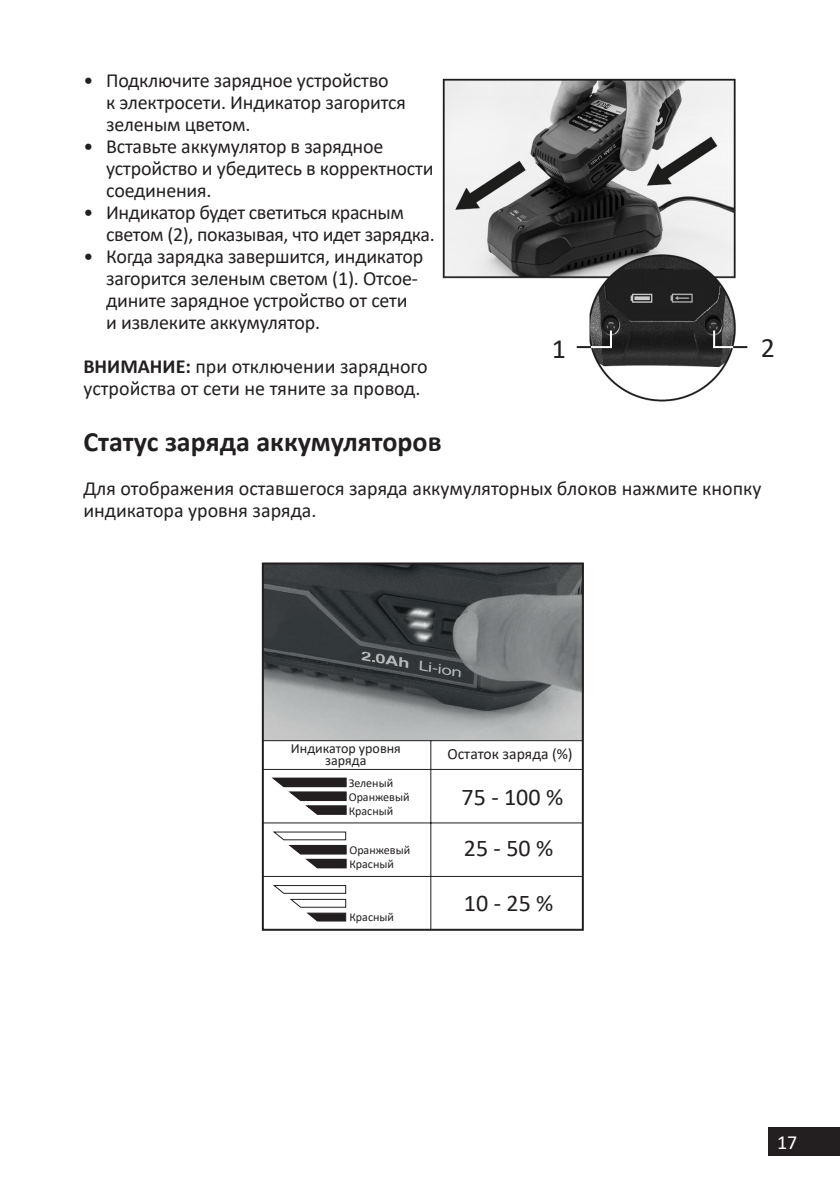
<style>
.page{position:relative;width:840px;height:1191px;background:#fff}
.page>*{position:absolute;margin:0;border:0;box-sizing:border-box;transform-origin:0 0}
.Заголовок_14{font:700 28px "Calibri";color:#231f20}
.цифры_на_схемах{font:28px "Calibri";color:#231f20}
.t1{font:24px "Calibri";color:#231f20}
.t2{font:20px/22px "Calibri";letter-spacing:-.01em;color:#231f20}
.t3{font:20px "Calibri";color:#fff}
.t4{font:15.6px "Calibri";color:#231f20}
.t5{font:14px/12px "Calibri";color:#231f20;text-align:center}
.t6{font:12px "Calibri";color:#231f20}
.s1{font-weight:700}
</style>
<div class="page">
<div style="left:767px;top:1126px;width:72px;height:29px;background:#231f20"></div>
<img style="left:442px;top:78px;width:306px;height:324px">
<svg style="left:609px;top:330px;width:2px;height:18px"></svg>
<hr style="left:590px;top:346px;width:20px;height:2px;background:#fff">
<svg style="left:576px;top:346px;width:14px;height:2px"></svg>
<svg style="left:712px;top:330px;width:2px;height:16px"></svg>
<hr style="left:712px;top:346px;width:20px;height:2px;background:#fff">
<svg style="left:732px;top:346px;width:15px;height:2px"></svg>
<svg style="left:271px;top:777px;width:76px;height:38px"></svg>
<svg style="left:273px;top:831px;width:74px;height:38px"></svg>
<svg style="left:273px;top:885px;width:73px;height:37px"></svg>
<img style="left:265px;top:565px;width:315px;height:175px">
<hr style="left:263px;top:740px;width:319px;height:1px;background:#231f20">
<hr style="left:263px;top:769px;width:319px;height:1px;background:#231f20">
<hr style="left:263px;top:822px;width:319px;height:1px;background:#231f20">
<hr style="left:263px;top:876px;width:319px;height:1px;background:#231f20">
<hr style="left:430px;top:740px;width:1px;height:190px;background:#231f20">
<div style="left:262px;top:562px;width:321px;height:368px;border:2px solid #231f20"></div>
<p class="t2" style="left:106px;top:69px;width:301px;text-indent:-23px">• Подключите зарядное устройство<br>к электросети. Индикатор загорится зеленым цветом.</p>
<p class="t2" style="left:106px;top:135px;width:329px;text-indent:-23px">• Вставьте аккумулятор в зарядное устройство и убедитесь в корректности соединения.</p>
<p class="t2" style="left:106px;top:201px;width:330px;text-indent:-23px">• Индикатор будет светиться красным светом (2), показывая, что идет зарядка.</p>
<p class="t2" style="left:106px;top:245px;width:318px;text-indent:-23px">• Когда зарядка завершится, индикатор загорится зеленым светом (1). Отсое&shy;дините зарядное устройство от сети и извлеките аккумулятор.</p>
<p class="t2" style="left:83px;top:355px;width:346px"><span class="s1">ВНИМАНИЕ:</span> при отключении зарядного устройства от сети не тяните за провод.</p>
<p class="цифры_на_схемах" style="left:551px;top:329px;width:16px">1</p>
<p class="цифры_на_схемах" style="left:760px;top:328px;width:16px">2</p>
<p class="Заголовок_14" style="left:83px;top:421px;width:359px">Статус заряда аккумуляторов</p>
<p class="t2" style="left:83px;top:476px;width:679px">Для отображения оставшегося заряда аккумуляторных блоков нажмите кнопку индикатора уровня заряда.</p>
<p class="t5" style="left:291px;top:741px;width:111px">Индикатор уровня заряда</p>
<p class="t6" style="left:348px;top:774px;width:46px">Зеленый</p>
<p class="t6" style="left:348px;top:788px;width:62px">Оранжевый</p>
<p class="t6" style="left:348px;top:802px;width:46px">Красный</p>
<p class="t6" style="left:349px;top:841px;width:62px">Оранжевый</p>
<p class="t6" style="left:349px;top:855px;width:46px">Красный</p>
<p class="t6" style="left:349px;top:909px;width:46px">Красный</p>
<p class="t4" style="left:447px;top:742px;width:127px">Остаток заряда (%)</p>
<p class="t1" style="left:461px;top:780px;width:103px">75 - 100 %</p>
<p class="t1" style="left:463px;top:831px;width:91px">25 - 50 %</p>
<p class="t1" style="left:463px;top:886px;width:91px">10 - 25 %</p>
<p class="t3" style="left:776px;top:1128px;width:22px">17</p>
</div>
